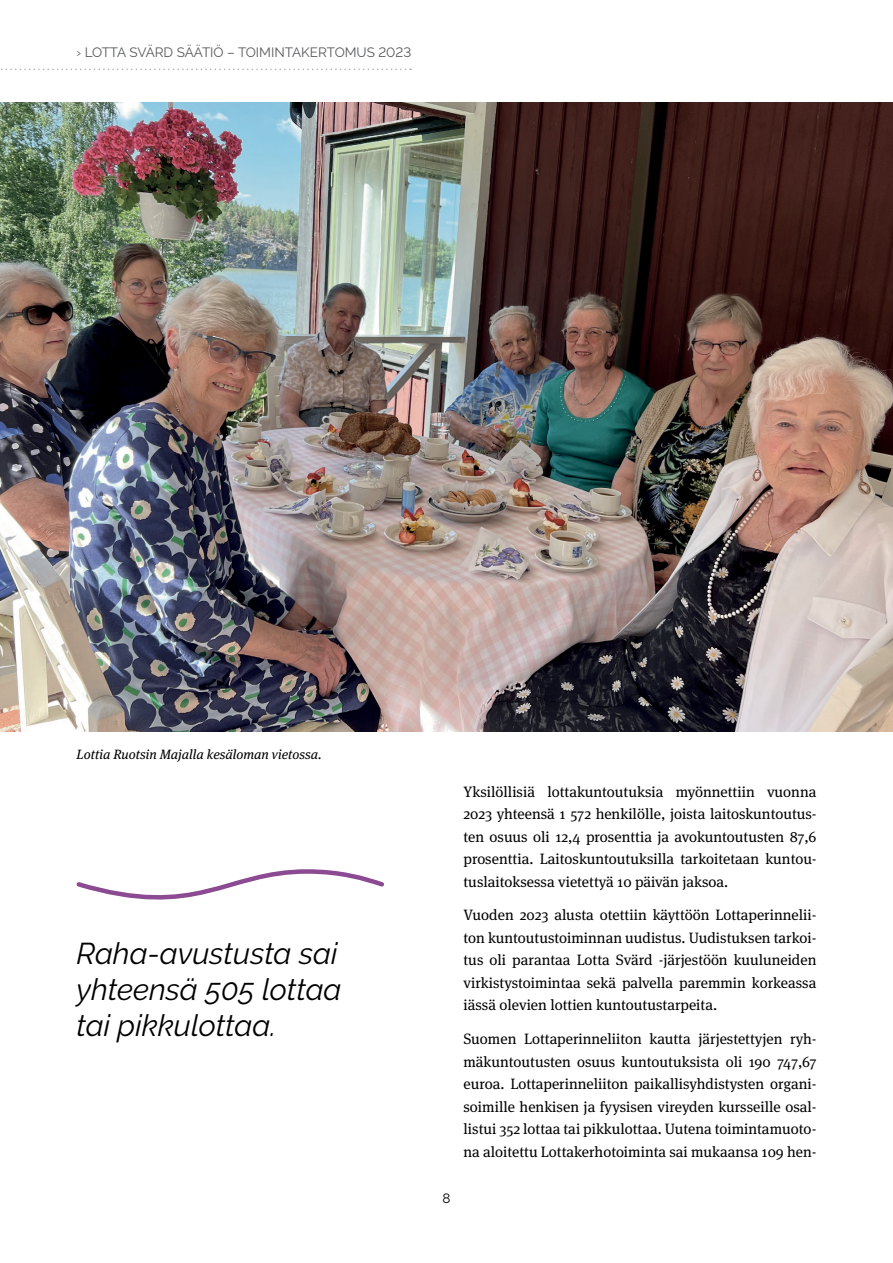
<style>
.page{position:relative;width:893px;height:1263px;background:#fff}
.page>*{position:absolute;margin:0;border:0;box-sizing:border-box;transform-origin:0 0}
.t1{font:italic 30px/36px "Raleway";color:#000}
.t2{font:15px/22.5px "Meta Serif Pro";color:#000;text-align:justify}
.t3{font:italic 13.5px "Meta Serif Pro";color:#000}
.t4{font:13.5px "Raleway";color:#58595b}
.t5{font:13.5px "Raleway";color:#000}
</style>
<div class="page">
<img style="left:0;top:102px;width:893px;height:629px">
<svg style="left:76px;top:869px;width:308px;height:31px"></svg>
<svg style="left:1px;top:69px;width:410px;height:1px"></svg>
<p class="t4" style="left:77px;top:45px;width:336px">› LOTTA SVÄRD SÄÄTIÖ – TOIMINTAKERTOMUS 2023</p>
<p class="t3" style="left:77px;top:744px;width:247px">Lottia Ruotsin Majalla kesäloman vietossa.</p>
<h1 class="t1" style="left:77px;top:935px;width:267px">Raha-avustusta sai yhteensä 505 lottaa tai pikkulottaa.</h1>
<p class="t2" style="left:463px;top:779px;width:354px">Yksilöllisiä lottakuntoutuksia myönnettiin vuonna 2023 yhteensä 1 572 henkilölle, joista laitoskuntoutus&shy;ten osuus oli 12,4 prosenttia ja avokuntoutusten 87,6 prosenttia. Laitoskuntoutuksilla tarkoitetaan kuntou&shy;tuslaitoksessa vietettyä 10 päivän jaksoa.</p>
<p class="t2" style="left:463px;top:903px;width:354px">Vuoden 2023 alusta otettiin käyttöön Lottaperinnelii&shy;ton kuntoutustoiminnan uudistus. Uudistuksen tarkoi&shy;tus oli parantaa Lotta Svärd -järjestöön kuuluneiden virkistystoimintaa sekä palvella paremmin korkeassa iässä olevien lottien kuntoutustarpeita.</p>
<p class="t2" style="left:463px;top:1027px;width:354px">Suomen Lottaperinneliiton kautta järjestettyjen ryh&shy;mäkuntoutusten osuus kuntoutuksista oli 190 747,67 euroa. Lottaperinneliiton paikallisyhdistysten organi&shy;soimille henkisen ja fyysisen vireyden kursseille osal&shy;listui 352 lottaa tai pikkulottaa. Uutena toimintamuoto&shy;na aloitettu Lottakerhotoiminta sai mukaansa 109 hen-</p>
<p class="t5" style="left:442px;top:1191px;width:10px">8</p>
</div>
